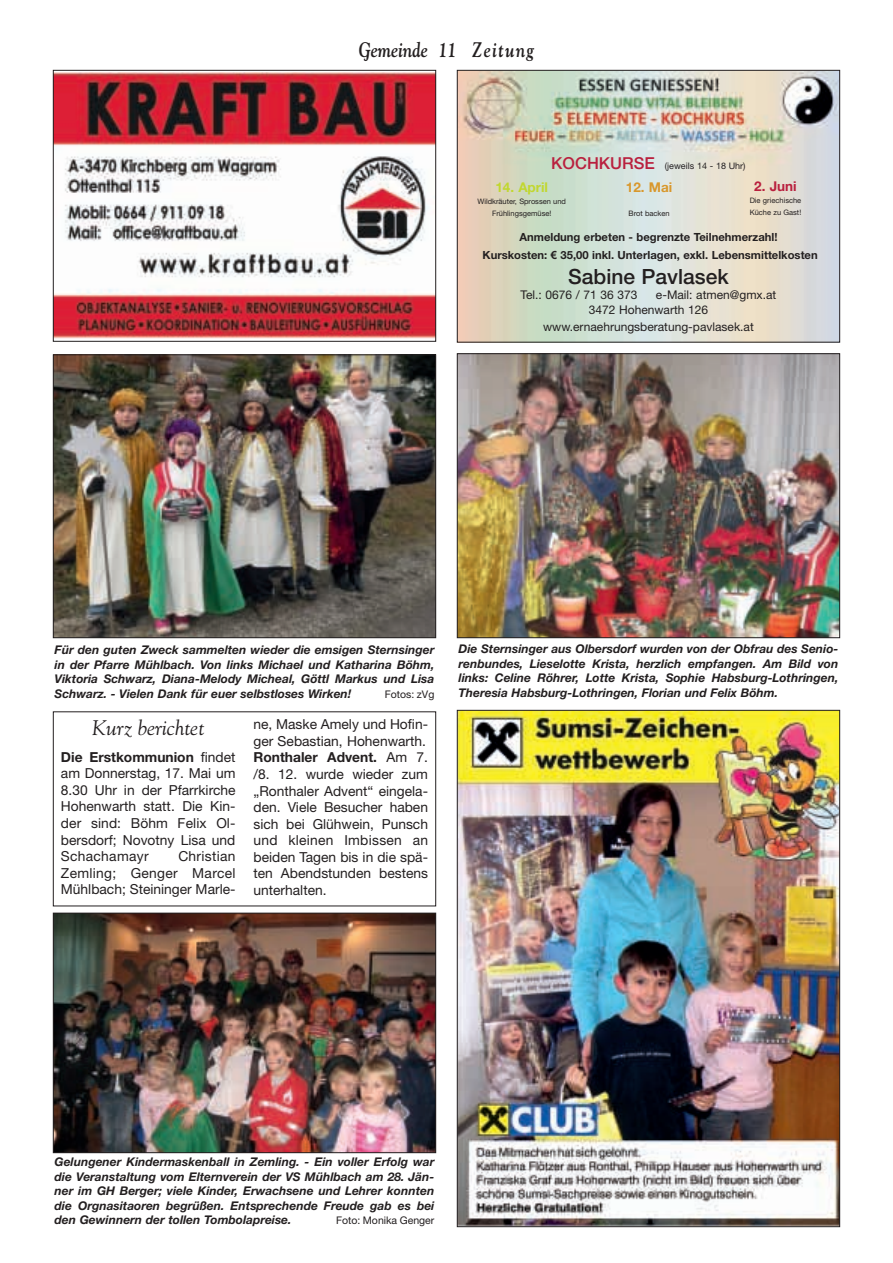
<style>
.page{position:relative;width:893px;height:1263px;background:#fff}
.page>*{position:absolute;margin:0;border:0;box-sizing:border-box;transform-origin:0 0}
.t1{font:italic 700 21px "Goudy";color:#231f20;scale:.79 1}
.t2{font:500 21px "Helvetica Neue";color:#231f20}
.t3{font:italic 21px "Goudy";color:#231f20}
.t4{font:13.8px/16.5px "Helvetica Neue";color:#231f20;text-align:justify}
.t5{font:700 13.5px "Helvetica Neue";color:#c1d72f}
.t6{font:700 13.5px "Helvetica Neue";color:#b9203e}
.t7{font:700 13.5px "Helvetica Neue";color:#d8982d}
.t8{font:italic 700 12px/14.4px "Helvetica Neue";color:#231f20;text-align:justify}
.t9{font:12px/15px "Helvetica Neue";color:#231f20}
.t10{font:700 11.25px/18px "Helvetica Neue";color:#231f20;text-align:center}
.t11{font:10.5px "Helvetica Neue";color:#231f20}
.t12{font:9px "Helvetica Neue";color:#231f20}
.t13{font:7.5px/12px "Helvetica Neue";color:#231f20;text-align:center}
.s1{font-weight:500;font-size:16.5px;color:#b9203e}
.s2{font-family:"Arial";font-weight:400}
.s3{font-weight:700}
</style>
<div class="page">
<img style="left:55px;top:357px;width:379px;height:279px">
<div style="left:53px;top:355px;width:383px;height:283px;border:1px solid #231f20"></div>
<img style="left:459px;top:356px;width:379px;height:280px">
<div style="left:457px;top:354px;width:383px;height:284px;border:1px solid #231f20"></div>
<img style="left:55px;top:915px;width:379px;height:236px">
<div style="left:53px;top:913px;width:383px;height:240px;border:1px solid #231f20"></div>
<img style="left:55px;top:73px;width:379px;height:265px">
<div style="left:53px;top:70px;width:383px;height:271px;border:1px solid #231f20"></div>
<img style="left:459px;top:72px;width:379px;height:268px">
<div style="left:457px;top:70px;width:383px;height:272px;border:1px solid #231f20"></div>
<img style="left:459px;top:712px;width:379px;height:513px">
<div style="left:53px;top:712px;width:383px;height:194px;border:1px solid #231f20"></div>
<h1 class="t1" style="left:359px;top:42px;width:223px">Gemeinde 11 Zeitung</h1>
<p class="t12" style="left:551px;top:162px;width:196px"><span class="s1">KOCHKURSE</span> (jeweils 14 - 18 Uhr)</p>
<p class="t5" style="left:495px;top:183px;width:54px">14. April</p>
<p class="t13" style="left:477px;top:196px;width:90px">Wildkräuter, Sprossen und<br>Frühlingsgemüse!</p>
<p class="t7" style="left:626px;top:182px;width:48px">12. Mai</p>
<p class="t13" style="left:629px;top:208px;width:43px">Brot backen</p>
<p class="t6" style="left:754px;top:182px;width:44px">2. Juni</p>
<p class="t13" style="left:750px;top:195px;width:53px;text-align:left">Die griechische<br>Küche zu Gast!</p>
<p class="t10" style="left:483px;top:229px;width:337px">Anmeldung erbeten - begrenzte Teilnehmerzahl!<br>Kurskosten: <span class="s2">€</span> 35,00 inkl. Unterlagen, exkl. Lebensmittelkosten</p>
<h1 class="t2" style="left:568px;top:269px;width:162px">Sabine Pavlasek</h1>
<p class="t9" style="left:521px;top:289px;width:119px">Tel.: 0676 / 71 36 373</p>
<p class="t9" style="left:589px;top:289px;width:189px;text-indent:67px">e-Mail: atmen@gmx.at<br>3472 Hohenwarth 126</p>
<p class="t9" style="left:543px;top:320px;width:212px">www.ernaehrungsberatung-pavlasek.at</p>
<p class="t8" style="left:55px;top:644px;width:381px">Für den guten Zweck sammelten wieder die emsigen Sternsinger in der Pfarre Mühlbach. Von links Michael und Katharina Böhm, Viktoria Schwarz, Diana-Melody Micheal, Göttl Markus und Lisa Schwarz. - Vielen Dank für euer selbstloses Wirken!</p>
<p class="t11" style="left:385px;top:690px;width:51px">Fotos: zVg</p>
<h1 class="t3" style="left:92px;top:719px;width:113px">Kurz berichtet</h1>
<p class="t4" style="left:61px;top:750px;width:176px"><span class="s3">Die Erstkommunion</span> findet am Donnerstag, 17. Mai um 8.30 Uhr in der Pfarrkirche Hohenwarth statt. Die Kin&shy;der sind: Böhm Felix Ol&shy;bersdorf; Novotny Lisa und Schachamayr</p>
<p class="t4" style="left:61px;top:849px;width:176px;text-indent:117px">Christian Zemling; Genger Marcel Mühlbach; Steininger Marle-</p>
<p class="t4" style="left:253px;top:717px;width:176px;text-align:left">ne, Maske Amely und Hofin&shy;ger Sebastian, Hohenwarth.<br><span class="s3">Ronthaler Advent.</span> Am 7. /8. 12. wurde wieder zum „Ronthaler Advent“ eingela&shy;den. Viele Besucher haben sich bei Glühwein, Punsch und kleinen Imbissen an beiden Tagen bis in die spä&shy;ten Abendstunden bestens unterhalten.</p>
<p class="t8" style="left:459px;top:643px;width:381px">Die Sternsinger aus Olbersdorf wurden von der Obfrau des Senio&shy;renbundes, Lieselotte Krista, herzlich empfangen. Am Bild von links: Celine Röhrer, Lotte Krista, Sophie Habsburg-Lothringen, Theresia Habsburg-Lothringen, Florian und Felix Böhm.</p>
<p class="t8" style="left:55px;top:1156px;width:381px">Gelungener Kindermaskenball in Zemling. - Ein voller Erfolg war die Veranstaltung vom Elternverein der VS Mühlbach am 28. Jän&shy;ner im GH Berger; viele Kinder, Erwachsene und Lehrer konnten die Orgnasitaoren begrüßen. Entsprechende Freude gab es bei den Gewinnern der tollen Tombolapreise.</p>
<p class="t11" style="left:336px;top:1216px;width:100px">Foto: Monika Genger</p>
</div>
